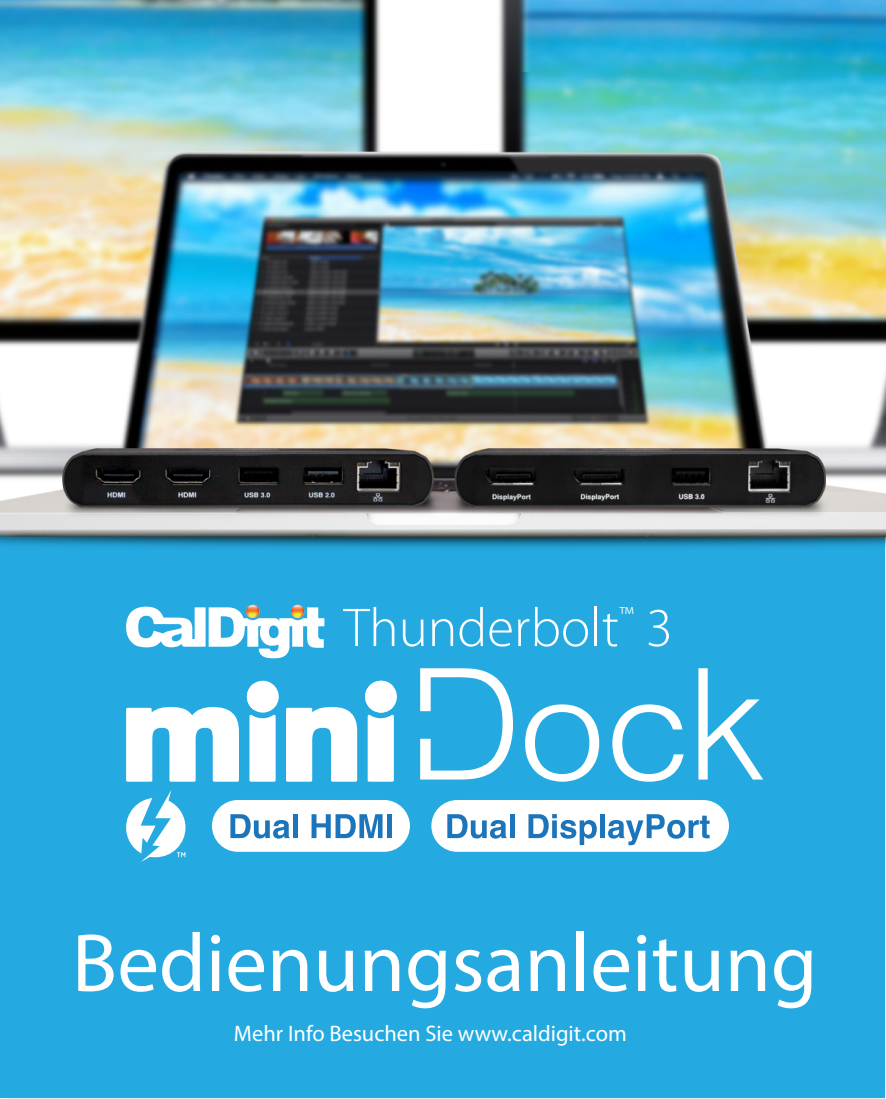
<style>
.page{position:relative;width:886px;height:1099px;background:#fff}
.page>*{position:absolute;margin:0;border:0;box-sizing:border-box;transform-origin:0 0}
.t1{font:83.25px "Myriad Pro";color:#fff}
.t2{font:300 55px "Myriad Pro";color:#fff}
.t3{font:22.5px "Myriad Pro";color:#fff}
</style>
<div class="page">
<img style="left:0;top:0;width:886px;height:1098px">
<img style="left:246px;top:604px;width:13px;height:14px;border-radius:7px">
<img style="left:291px;top:604px;width:13px;height:14px;border-radius:7px">
<svg style="left:126px;top:606px;width:198px;height:52px"></svg>
<svg style="left:126px;top:789px;width:59px;height:73px"></svg>
<svg style="left:420px;top:668px;width:93px;height:111px"></svg>
<svg style="left:525px;top:704px;width:74px;height:77px"></svg>
<svg style="left:612px;top:704px;width:71px;height:77px"></svg>
<svg style="left:698px;top:668px;width:65px;height:111px"></svg>
<div style="left:247px;top:680px;width:32px;height:32px;background:#fff;border-radius:50%"></div>
<svg style="left:247px;top:680px;width:6px;height:32px"></svg>
<svg style="left:365px;top:680px;width:32px;height:32px"></svg>
<svg style="left:126px;top:707px;width:113px;height:74px"></svg>
<svg style="left:286px;top:707px;width:71px;height:74px"></svg>
<svg style="left:249px;top:714px;width:27px;height:67px"></svg>
<svg style="left:365px;top:680px;width:29px;height:101px"></svg>
<div style="left:212px;top:800px;width:198px;height:51px;background:#fff;border-radius:26px"></div>
<svg style="left:230px;top:814px;width:60px;height:24px"></svg>
<hr style="left:293px;top:814px;width:4px;height:24px;background:#1c75ba">
<svg style="left:311px;top:814px;width:71px;height:24px"></svg>
<div style="left:387px;top:814px;width:5px;height:24px;background:#1c75ba"></div>
<div style="left:431px;top:800px;width:298px;height:51px;background:#fff;border-radius:26px"></div>
<svg style="left:447px;top:814px;width:60px;height:24px"></svg>
<hr style="left:510px;top:814px;width:4px;height:24px;background:#1c75ba">
<svg style="left:528px;top:814px;width:69px;height:31px"></svg>
<div style="left:600px;top:814px;width:5px;height:24px;background:#1c75ba"></div>
<svg style="left:608px;top:814px;width:101px;height:31px"></svg>
<p class="t2" style="left:344px;top:597px;width:330px">Thunderbolt<sup>™</sup> 3</p>
<p class="t1" style="left:72px;top:911px;width:747px">Bedienungsanleitung</p>
<p class="t3" style="left:234px;top:1019px;width:394px">Mehr Info Besuchen Sie www.caldigit.com</p>
</div>
